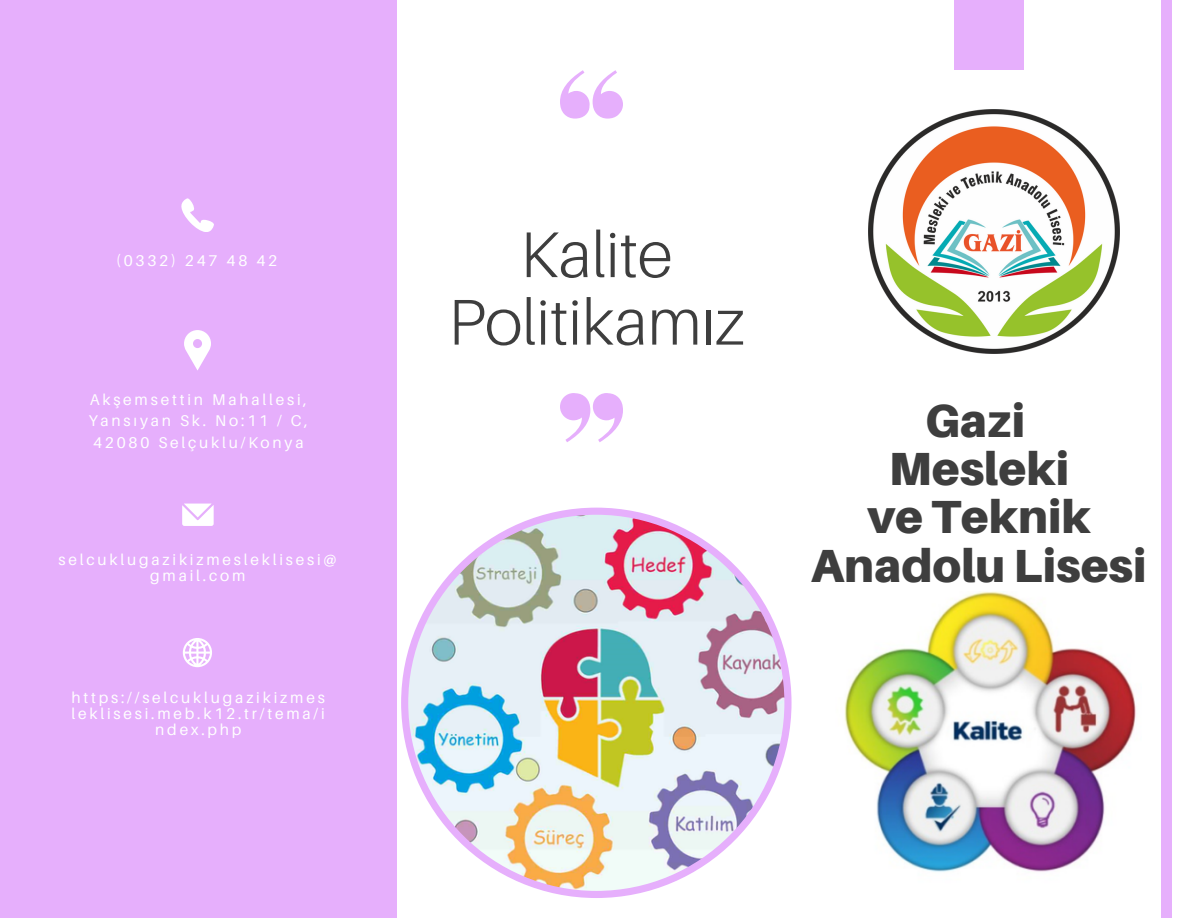
<style>
.page{position:relative;width:1188px;height:918px;background:#fff}
.page>*{position:absolute;margin:0;border:0;box-sizing:border-box;transform-origin:0 0}
.t1{font:300 64.65px/67.5px "Aileron";color:#3e3e3e;text-align:center}
.t2{font:900 46.5px/48.3px "Aileron";color:#3e3e3e;text-align:center}
.t3{font:15.6px/15.8px "Aileron";letter-spacing:.18em;color:#fff;text-align:center}
</style>
<div class="page">
<div style="left:954px;top:0;width:70px;height:70px;background:#e6affc"></div>
<svg style="left:560px;top:393px;width:63px;height:49px"></svg>
<svg style="left:560px;top:70px;width:63px;height:49px"></svg>
<div style="left:0;top:0;width:397px;height:918px;background:#e6affc"></div>
<svg style="left:181px;top:199px;width:33px;height:32px"></svg>
<svg style="left:182px;top:504px;width:32px;height:22px"></svg>
<svg style="left:184px;top:331px;width:27px;height:39px"></svg>
<svg style="left:183px;top:638px;width:29px;height:29px"></svg>
<div style="left:1162px;top:0;width:10px;height:918px;background:#e6affc"></div>
<img style="left:869px;top:110px;width:251px;height:244px">
<svg style="left:401px;top:508px;width:391px;height:390px"></svg>
<img style="left:844px;top:592px;width:292px;height:280px">
<p class="t3" style="left:116px;top:252px;width:163px">(0332) 247 48 42</p>
<p class="t3" style="left:89px;top:389px;width:221px;line-height:21.3px;text-align:justify">Akşemsettin Mahallesi, Yansıyan Sk. No:11 / C, 42080 Selçuklu/Konya</p>
<p class="t3" style="left:59px;top:551px;width:280px">selcuklugazikizmesleklisesi@ gmail.com</p>
<p class="t3" style="left:71px;top:689px;width:255px">https://selcuklugazikizmes leklisesi.meb.k12.tr/tema/i ndex.php</p>
<h1 class="t1" style="left:448px;top:219px;width:298px">Kalite<br>Politikamız</h1>
<h2 class="t2" style="left:811px;top:395px;width:337px">Gazi<br>Mesleki<br>ve Teknik<br>Anadolu Lisesi</h2>
</div>
